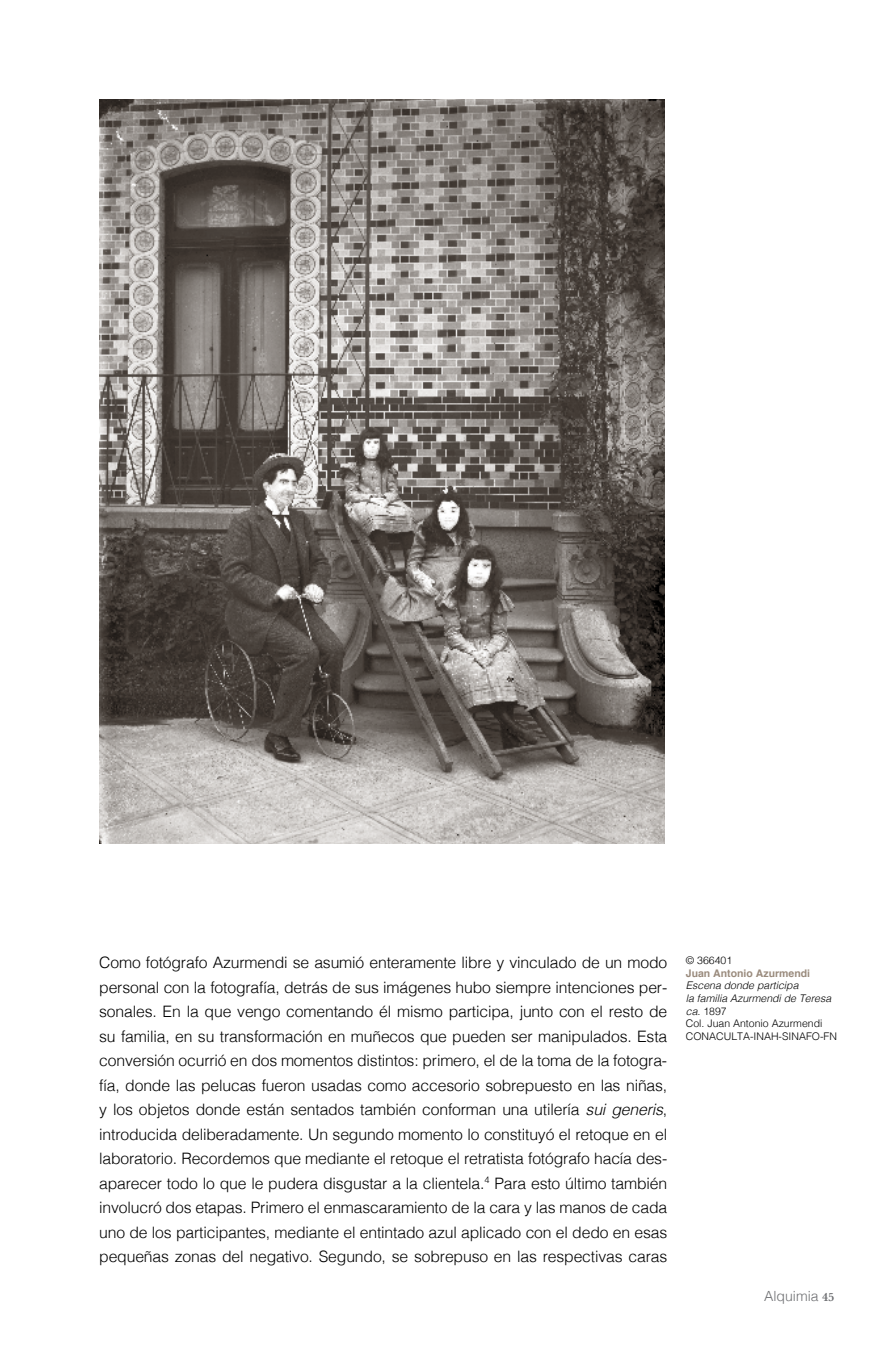
<style>
.page{position:relative;width:893px;height:1365px;background:#fff}
.page>*{position:absolute;margin:0;border:0;box-sizing:border-box;transform-origin:0 0}
.t1{font:300 15.75px/24.5px "Helvetica";letter-spacing:-.01em;color:#000;text-align:justify}
.t2{font:300 14px "Helvetica";color:#6d6e71}
.t3{font:300 10.5px/12.6px "Helvetica";color:#000}
.t4{font:700 10.5px "Helvetica";color:#9a8b7d}
.s1{font-style:italic}
.s2{font-family:"Baskerville";font-weight:600;font-size:12.25px}
</style>
<div class="page">
<img style="left:99px;top:99px;width:566px;height:744px">
<p class="t1" style="left:99px;top:949px;width:570px">Como fotógrafo azurmendi se asumió enteramente libre y vinculado de un modo personal con la fotografía, detrás de sus imágenes hubo siempre intenciones per&shy;sonales. En la que vengo comentando él mismo participa, junto con el resto de su familia, en su transformación en muñecos que pueden ser manipulados. Esta conversión ocurrió en dos momentos distintos: primero, el de la toma de la fotogra&shy;fía, donde las pelucas fueron usadas como accesorio sobrepuesto en las niñas, y los objetos donde están sentados también conforman una utilería <span class="s1">sui generis</span>, introducida deliberadamente. un segundo momento lo constituyó el retoque en el laboratorio. Recordemos que mediante el retoque el retratista fotógrafo hacía des&shy;aparecer todo lo que le pudera disgustar a la clientela.<sup>4</sup> Para esto último también involucró dos etapas. Primero el enmascaramiento de la cara y las manos de cada uno de los participantes, mediante el entintado azul aplicado con el dedo en esas pequeñas zonas del negativo. Segundo, se sobrepuso en las respectivas caras</p>
<p class="t3" style="left:686px;top:954px;width:48px">© 366401</p>
<p class="t4" style="left:686px;top:964px;width:126px">Juan Antonio Azurmendi</p>
<p class="t3" style="left:686px;top:979px;width:153px"><span class="s1">Escena donde participa<br>la familia Azurmendi de Teresa ca.</span> 1897<br>Col. Juan antonio azurmendi<br>CONaCuLTa-iNah-SiNaFO-FN</p>
<p class="t2" style="left:764px;top:1287px;width:72px">Alquimia <span class="s2">45</span></p>
</div>
